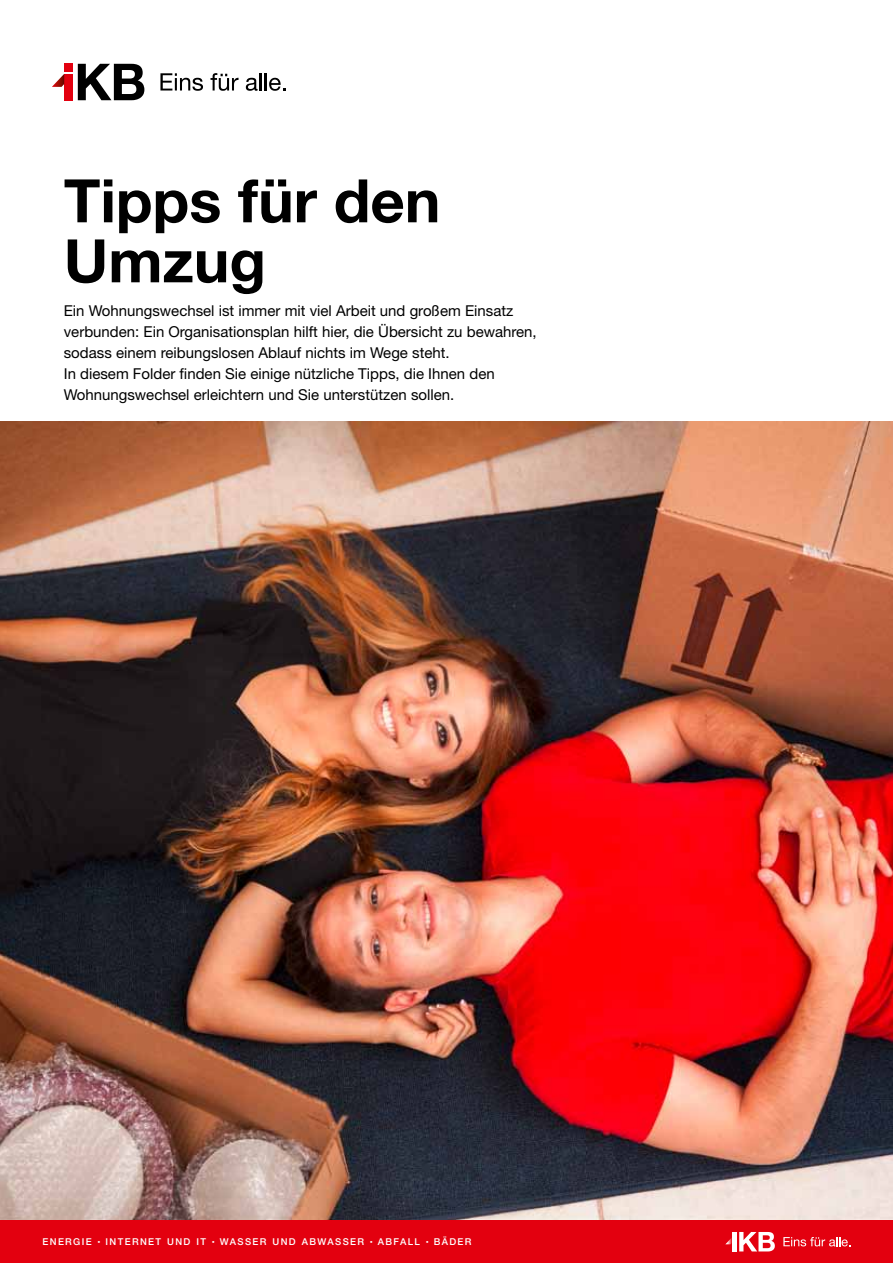
<style>
.page{position:relative;width:893px;height:1263px;background:#fff}
.page>*{position:absolute;margin:0;border:0;box-sizing:border-box;transform-origin:0 0}
.t1{font:700 60px/60px "Helvetica Neue LT Std";color:#000}
.t2{font:15px/21px "Helvetica Neue LT Std";color:#000}
.t3{font:500 9.45px "Helvetica Neue LT Std";letter-spacing:.145em;color:#fff}
.s1{font-size:13.5px}
</style>
<div class="page">
<img style="left:0;top:421px;width:893px;height:799px">
<div style="left:64px;top:64px;width:8px;height:8px;background:#e3000f"></div>
<div style="left:64px;top:74px;width:8px;height:26px;background:#e3000f"></div>
<svg style="left:52px;top:74px;width:12px;height:13px"></svg>
<svg style="left:78px;top:64px;width:66px;height:36px"></svg>
<svg style="left:160px;top:73px;width:43px;height:18px"></svg>
<svg style="left:210px;top:73px;width:29px;height:18px"></svg>
<svg style="left:246px;top:73px;width:40px;height:18px"></svg>
<div style="left:0;top:1220px;width:893px;height:43px;background:#e3000f"></div>
<svg style="left:725px;top:1232px;width:50px;height:19px"></svg>
<svg style="left:783px;top:1237px;width:67px;height:9px"></svg>
<h1 class="t1" style="left:64px;top:170px;width:378px">Tipps für den<br>Umzug</h1>
<p class="t2" style="left:64px;top:300px;width:474px">Ein Wohnungswechsel ist immer mit viel Arbeit und großem Einsatz verbunden: Ein Organisationsplan hilft hier, die Übersicht zu bewahren, sodass einem reibungslosen Ablauf nichts im Wege steht.<br>In diesem Folder finden Sie einige nützliche Tipps, die Ihnen den Wohnungswechsel erleichtern und Sie unterstützen sollen.</p>
<p class="t3" style="left:43px;top:1236px;width:431px">ENERGIE <span class="s1">·</span> INTERNET UND IT <span class="s1">·</span> WASSER UND ABWASSER <span class="s1">·</span> ABFALL <span class="s1">·</span> BÄDER</p>
</div>
